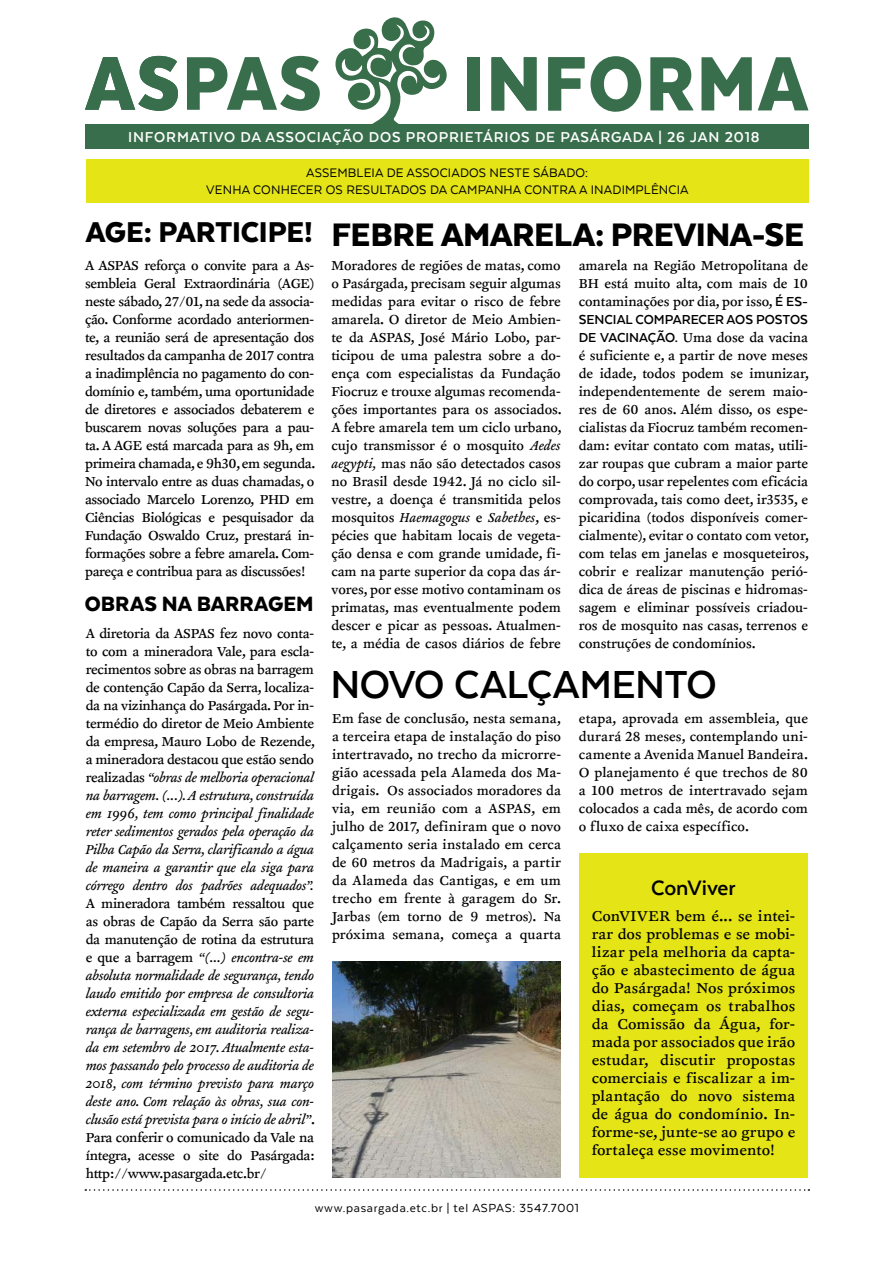
<style>
.page{position:relative;width:893px;height:1263px;background:#fff}
.page>*{position:absolute;margin:0;border:0;box-sizing:border-box;transform-origin:0 0}
.t1{font:900 88.65px "Texta Narrow";letter-spacing:.025em;color:#386e4b}
.t2{font:900 87.75px "Texta Narrow";letter-spacing:.025em;color:#386e4b}
.t3{font:700 45px "Texta";letter-spacing:-.015em;color:#000}
.t4{font:900 37.5px "Texta";letter-spacing:-.01em;color:#000}
.t5{font:700 24px "Texta";letter-spacing:-.005em;color:#000}
.t6{font:900 23.85px "Texta";color:#000}
.t7{font:700 16.5px "Texta";letter-spacing:.05em;color:#fff}
.t8{font:15px/18px "Clifford Nine Roman LF";color:#000;text-align:justify}
.t9{font:italic 15px/18px "Clifford Nine";letter-spacing:-.015em;color:#000;text-align:justify}
.t10{font:15px/18px "Clifford Six Roman LF";letter-spacing:.01em;color:#000;text-align:justify}
.t11{font:700 15px "Texta";color:#000}
.t12{font:14.25px/17.1px "Texta";letter-spacing:.01em;color:#000;text-align:center}
.t13{font:13.5px "Texta";letter-spacing:.05em;color:#000}
.s1{font-size:33px}
.s2{font-family:"Clifford Nine";font-style:italic}
.s3{font-family:"Texta";font-weight:700}
.s4{font-family:"Clifford Nine Roman LF";font-style:normal}
</style>
<div class="page">
<div style="left:86px;top:159px;width:723px;height:44px;background:#e4e417"></div>
<div style="left:85px;top:124px;width:723px;height:25px;background:#386e4b"></div>
<svg style="left:335px;top:17px;width:112px;height:107px"></svg>
<svg style="left:85px;top:1189px;width:724px;height:2px"></svg>
<div style="left:579px;top:853px;width:229px;height:325px;background:#e4e417"></div>
<img style="left:332px;top:961px;width:229px;height:217px">
<h2 class="t2" style="left:86px;top:38px;width:237px">ASPAS</h2>
<h1 class="t1" style="left:462px;top:38px;width:347px">INFORMA</h1>
<p class="t7" style="left:128px;top:129px;width:633px">INFORMATIVO DA ASSOCIAÇÃO DOS PROPRIETÁRIOS DE PASÁRGADA | 26 JAN 2018</p>
<p class="t12" style="left:206px;top:164px;width:484px">ASSEMBLEIA DE ASSOCIADOS NESTE SÁBADO:<br>VENHA CONHECER OS RESULTADOS DA CAMPANHA CONTRA A INADIMPLÊNCIA</p>
<h3 class="t4" style="left:86px;top:215px;width:720px"><span class="s1">AGE: PARTICIPE!</span> FEBRE AMARELA: PREVINA-SE</h3>
<p class="t8" style="left:85px;top:257px;width:232px">A ASPAS reforça o convite para a As&shy;sembleia Geral Extraordinária (AGE) neste sábado, 27/01, na sede da associa&shy;ção. Conforme acordado anteriormen&shy;te, a reunião será de apresentação dos resultados da campanha de 2017 contra a inadimplência no pagamento do con&shy;domínio e, também, uma oportunidade de diretores e associados debaterem e buscarem novas soluções para a pau&shy;ta. A AGE está marcada para as 9h, em primeira chamada, e 9h30, em segunda.<br>No intervalo entre as duas chamadas, o associado Marcelo Lorenzo, PHD em Ciências Biológicas e pesquisador da Fundação Oswaldo Cruz, prestará in&shy;formações sobre a febre amarela. Com&shy;pareça e contribua para as discussões!</p>
<p class="t8" style="left:331px;top:257px;width:232px">Moradores de regiões de matas, como o Pasárgada, precisam seguir algumas medidas para evitar o risco de febre amarela. O diretor de Meio Ambien&shy;te da ASPAS, José Mário Lobo, par&shy;ticipou de uma palestra sobre a do&shy;ença com especialistas da Fundação Fiocruz e trouxe algumas recomenda&shy;ções importantes para os associados.<br>A febre amarela tem um ciclo urbano, cujo transmissor é o mosquito <span class="s2">Aedes aegypti,</span> mas não são detectados casos no Brasil desde 1942. Já no ciclo sil&shy;vestre, a doença é transmitida pelos</p>
<p class="t8" style="left:579px;top:257px;width:231px">amarela na Região Metropolitana de BH está muito alta, com mais de 10 contaminações por dia, por isso, <span class="s3">É ES-</span></p>
<p class="t11" style="left:579px;top:311px;width:231px">SENCIAL COMPARECER AOS POSTOS</p>
<p class="t8" style="left:579px;top:329px;width:232px"><span class="s3">DE VACINAÇÃO.</span> Uma dose da vacina é suficiente e, a partir de nove meses de idade, todos podem se imunizar, independentemente de serem maio&shy;res de 60 anos. Além disso, os espe&shy;cialistas da Fiocruz também recomen&shy;dam: evitar contato com matas, utili&shy;zar roupas que cubram a maior parte do corpo, usar repelentes com eficácia comprovada, tais como deet, ir3535, e picaridina (todos disponíveis comer&shy;cialmente), evitar o contato com vetor, com telas em janelas e mosqueteiros, cobrir e realizar manutenção perió&shy;dica de áreas de piscinas e hidromas&shy;sagem e eliminar possíveis criadou&shy;ros de mosquito nas casas, terrenos e construções de condomínios.</p>
<p class="t9" style="left:331px;top:509px;width:231px"><span class="s4">mosquitos</span> Haemagogus <span class="s4">e</span> Sabethes<span class="s4">, es-</span></p>
<p class="t8" style="left:331px;top:527px;width:231px">pécies que habitam locais de vegeta&shy;ção densa e com grande umidade, fi&shy;cam na parte superior da copa das ár&shy;vores, por esse motivo contaminam os primatas, mas eventualmente podem descer e picar as pessoas. Atualmen&shy;te, a média de casos diários de febre</p>
<h3 class="t6" style="left:85px;top:592px;width:230px">OBRAS NA BARRAGEM</h3>
<p class="t8" style="left:86px;top:625px;width:231px">A diretoria da ASPAS fez novo conta&shy;to com a mineradora Vale, para escla&shy;recimentos sobre as obras na barragem de contenção Capão da Serra, localiza&shy;da na vizinhança do Pasárgada. Por in&shy;termédio do diretor de Meio Ambiente da empresa, Mauro Lobo de Rezende, a mineradora destacou que estão sendo</p>
<p class="t9" style="left:86px;top:769px;width:230px"><span class="s4">realizadas</span> “obras de melhoria operacional na barragem. (...). A estrutura, construída em 1996, tem como principal finalidade reter sedimentos gerados pela operação da Pilha Capão da Serra, clarificando a água de maneira a garantir que ela siga para córrego dentro dos padrões adequados”.</p>
<p class="t8" style="left:86px;top:895px;width:230px">A mineradora também ressaltou que as obras de Capão da Serra são parte da manutenção de rotina da estrutura</p>
<p class="t9" style="left:86px;top:949px;width:231px"><span class="s4">e que a barragem</span> “(...) encontra-se em absoluta normalidade de segurança, tendo laudo emitido por empresa de consultoria externa especializada em gestão de segu&shy;rança de barragens, em auditoria realiza&shy;da em setembro de 2017. Atualmente esta&shy;mos passando pelo processo de auditoria de 2018, com término previsto para março deste ano. Com relação às obras, sua con&shy;clusão está prevista para o início de abril”<span class="s4">.</span></p>
<p class="t8" style="left:86px;top:1129px;width:231px">Para conferir o comunicado da Vale na íntegra, acesse o site do Pasárgada: http://www.pasargada.etc.br/</p>
<h3 class="t3" style="left:330px;top:661px;width:388px">NOVO CALÇAMENTO</h3>
<p class="t8" style="left:332px;top:710px;width:230px">Em fase de conclusão, nesta semana, a terceira etapa de instalação do piso intertravado, no trecho da microrre&shy;gião acessada pela Alameda dos Ma&shy;drigais. Os associados moradores da via, em reunião com a ASPAS, em julho de 2017, definiram que o novo calçamento seria instalado em cerca de 60 metros da Madrigais, a partir da Alameda das Cantigas, e em um trecho em frente à garagem do Sr.<br>Jarbas (em torno de 9 metros). Na próxima semana, começa a quarta</p>
<p class="t8" style="left:579px;top:710px;width:230px">etapa, aprovada em assembleia, que durará 28 meses, contemplando uni&shy;camente a Avenida Manuel Bandeira.<br>O planejamento é que trechos de 80 a 100 metros de intertravado sejam colocados a cada mês, de acordo com o fluxo de caixa específico.</p>
<h3 class="t5" style="left:651px;top:875px;width:86px">ConViver</h3>
<p class="t10" style="left:592px;top:908px;width:205px">ConVIVER bem é... se intei&shy;rar dos problemas e se mobi&shy;lizar pela melhoria da capta&shy;ção e abastecimento de água do Pasárgada! Nos próximos dias, começam os trabalhos da Comissão da Água, for&shy;mada por associados que irão estudar, discutir propostas comerciais e fiscalizar a im&shy;plantação do novo sistema de água do condomínio. In&shy;forme-se, junte-se ao grupo e fortaleça esse movimento!</p>
<p class="t13" style="left:315px;top:1201px;width:266px">www.pasargada.etc.br | tel ASPAS: 3547.7001</p>
</div>
